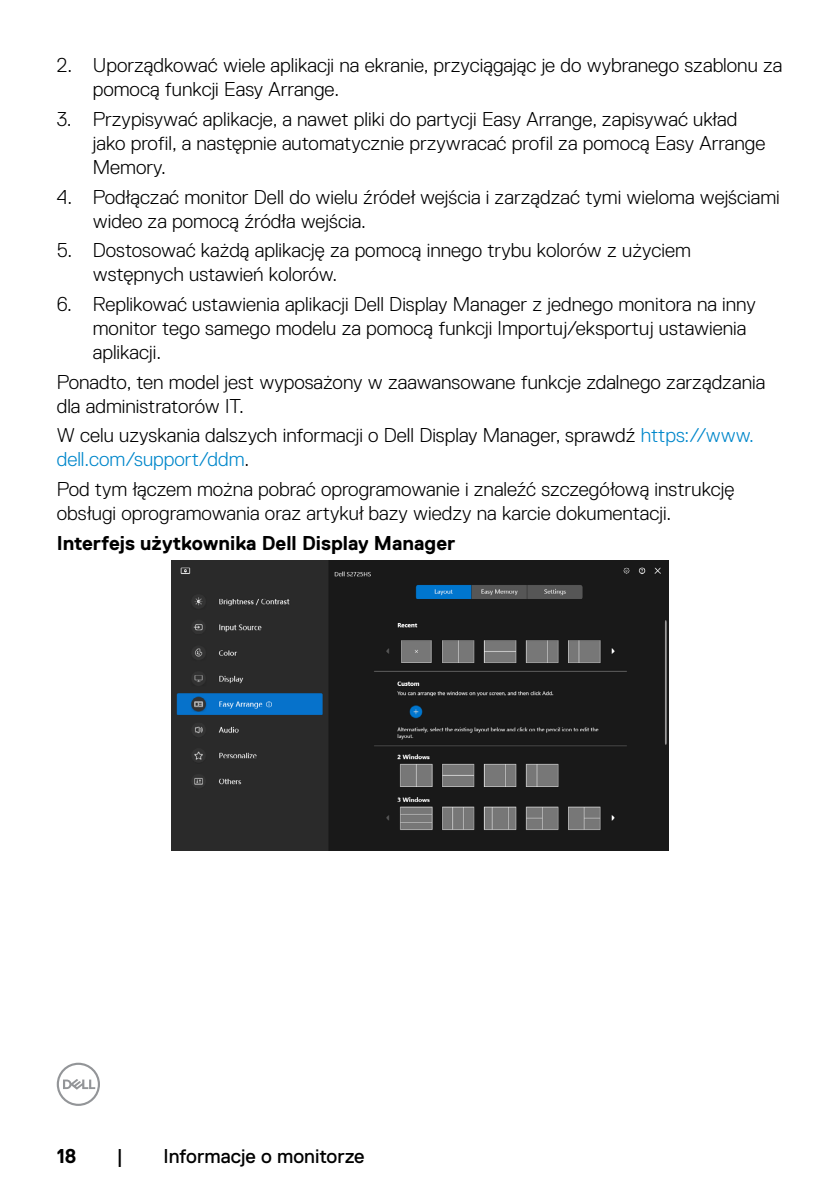
<style>
.page{position:relative;width:840px;height:1191px;background:#fff}
.page>*{position:absolute;margin:0;border:0;box-sizing:border-box;transform-origin:0 0}
.Paragraph{font:300 20px/24px "Dell Replica";color:#000}
.Paragraph-2{font:700 20px "Dell Replica";color:#000}
.t1{font:20px "Dell Replica";color:#000}
.s1{color:#0087cb}
</style>
<div class="page">
<svg style="left:57px;top:1062px;width:43px;height:44px"></svg>
<img style="left:171px;top:560px;width:497px;height:290px">
<p class="Paragraph" style="left:93px;top:53px;width:690px;text-indent:-36px">2. Uporządkować wiele aplikacji na ekranie, przyciągając je do wybranego szablonu za pomocą funkcji Easy Arrange.</p>
<p class="Paragraph" style="left:93px;top:107px;width:673px;text-indent:-36px">3. Przypisywać aplikacje, a nawet pliki do partycji Easy Arrange, zapisywać układ jako profil, a następnie automatycznie przywracać profil za pomocą Easy Arrange<br>Memory.</p>
<p class="Paragraph" style="left:93px;top:185px;width:688px;text-indent:-36px">4. Podłączać monitor Dell do wielu źródeł wejścia i zarządzać tymi wieloma wejściami wideo za pomocą źródła wejścia.</p>
<p class="Paragraph" style="left:93px;top:239px;width:599px;text-indent:-36px">5. Dostosować każdą aplikację za pomocą innego trybu kolorów z użyciem wstępnych ustawień kolorów.</p>
<p class="Paragraph" style="left:93px;top:292px;width:664px;text-indent:-36px">6. Replikować ustawienia aplikacji Dell Display Manager z jednego monitora na inny monitor tego samego modelu za pomocą funkcji Importuj/eksportuj ustawienia aplikacji.</p>
<p class="Paragraph" style="left:57px;top:370px;width:709px">Ponadto, ten model jest wyposażony w zaawansowane funkcje zdalnego zarządzania dla administratorów IT.</p>
<p class="Paragraph" style="left:57px;top:424px;width:698px">W celu uzyskania dalszych informacji o Dell Display Manager, sprawdź <span class="s1">https://www. dell.com/support/ddm</span>.</p>
<p class="Paragraph" style="left:57px;top:477px;width:678px">Pod tym łączem można pobrać oprogramowanie i znaleźć szczegółową instrukcję obsługi oprogramowania oraz artykuł bazy wiedzy na karcie dokumentacji.</p>
<p class="Paragraph-2" style="left:57px;top:532px;width:400px">Interfejs użytkownika Dell Display Manager</p>
<p class="Paragraph-2" style="left:57px;top:1144px;width:21px">18</p>
<p class="t1" style="left:116px;top:1144px;width:8px">|</p>
<p class="t1" style="left:163px;top:1144px;width:202px">Informacje o monitorze</p>
</div>
